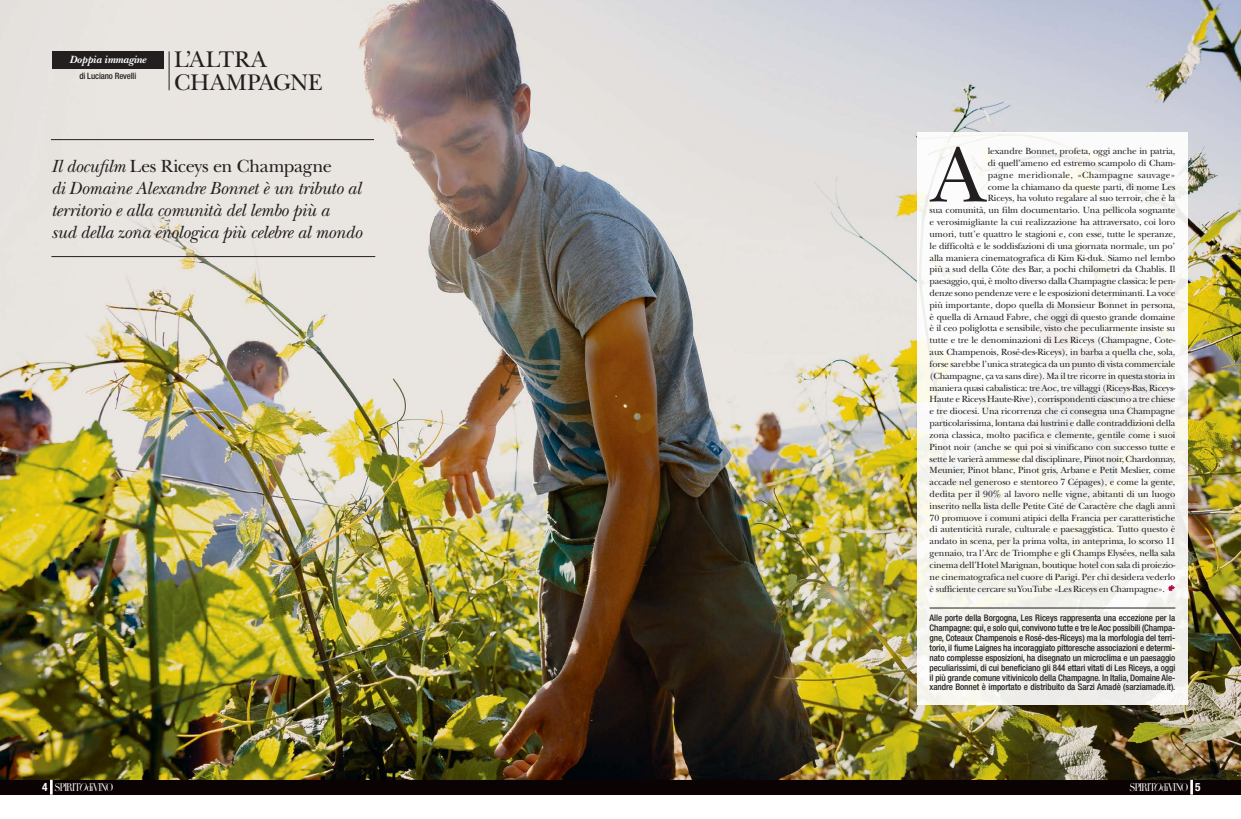
<style>
.page{position:relative;width:1241px;height:819px;background:#fff}
.page>*{position:absolute;margin:0;border:0;box-sizing:border-box;transform-origin:0 0}
.t1{font:80.94px "New Baskerville";color:#231f20}
.t2{font:23.62px/22.8px "New Baskerville";color:#231f20}
.t3{font:italic 18.38px/21.9px "New Baskerville";letter-spacing:-.015em;color:#231f20}
.t4{font:10.94px "Didot LH";letter-spacing:-.135em;color:#fff;scale:.85 1}
.t5{font:italic 700 10.94px "New Baskerville";letter-spacing:-.015em;color:#fff}
.t6{font:9.36px "New Baskerville";letter-spacing:-.015em;color:#231f20}
.t7{font:9.36px "New Baskerville";letter-spacing:.025em;color:#231f20}
.t8{font:500 condensed 9.01px/9.9px "Helvetica Neue LT Std";letter-spacing:-.01em;color:#231f20;text-align:justify}
.t9{font:500 condensed 8.75px "Helvetica Neue LT Std";letter-spacing:-.015em;color:#231f20}
.s1{font-style:normal}
.s2{font-family:"Helvetica Neue LT Std";font-weight:700;font-stretch:condensed;font-size:11.38px}
.s3{font-style:italic}
</style>
<div class="page">
<img style="left:0;top:0;width:1240px;height:779px">
<hr style="left:169px;top:51px;width:1px;height:39px;background:#231f20">
<div style="left:0;top:779px;width:620px;height:15px;background:#0a0203"></div>
<hr style="left:50px;top:779px;width:3px;height:15px;background:#fff">
<div style="left:52px;top:51px;width:112px;height:18px;background:#231f20"></div>
<hr style="left:51px;top:256px;width:324px;height:1px;background:#231f20">
<hr style="left:51px;top:139px;width:323px;height:1px;background:#231f20">
<div style="left:620px;top:779px;width:620px;height:15px;background:#0a0203"></div>
<svg style="left:1190px;top:779px;width:2px;height:15px"></svg>
<div style="left:917px;top:133px;width:270px;height:571px;background:linear-gradient(to right,#f9f9f5,#f5f4f1)"></div>
<svg style="left:1166px;top:585px;width:8px;height:6px"></svg>
<hr style="left:929px;top:607px;width:246px;height:1px;background:#231f20">
<p class="t5" style="left:69px;top:53px;width:78px">Doppia immagine</p>
<p class="t9" style="left:79px;top:70px;width:58px">di Luciano Revelli</p>
<h2 class="t2" style="left:174px;top:49px;width:150px">L’ALTRA<br>CHAMPAGNE</h2>
<h3 class="t3" style="left:51px;top:155px;width:312px">Il docufilm <span class="s1">Les Riceys en Champagne<br></span>di Domaine Alexandre Bonnet è un tributo al territorio e alla comunità del lembo più a<br>sud della zona enologica più celebre al mondo</h3>
<p class="t4" style="left:42px;top:781px;width:85px"><span class="s2">4</span> SPIRIT<span class="s3">O</span>diVINO</p>
<h1 class="t1" style="left:931px;top:128px;width:55px">A</h1>
<p class="t6" style="left:987px;top:146px;width:189px">lexandre Bonnet, profeta, oggi anche in patria,</p>
<p class="t6" style="left:987px;top:157px;width:189px">di quell’ameno ed estremo scampolo di Cham-</p>
<p class="t7" style="left:987px;top:169px;width:189px">pagne meridionale, «Champagne sauvage»</p>
<p class="t6" style="left:987px;top:181px;width:189px">come la chiamano da queste parti, di nome Les</p>
<p class="t6" style="left:987px;top:193px;width:189px">Riceys, ha voluto regalare al suo terroir, che è la</p>
<p class="t6" style="left:929px;top:205px;width:247px">sua comunità, un film documentario. Una pellicola sognante</p>
<p class="t6" style="left:929px;top:216px;width:247px">e verosimigliante la cui realizzazione ha attraversato, coi loro</p>
<p class="t6" style="left:929px;top:228px;width:247px">umori, tutt’e quattro le stagioni e, con esse, tutte le speranze,</p>
<p class="t6" style="left:929px;top:240px;width:247px">le difficoltà e le soddisfazioni di una giornata normale, un po’</p>
<p class="t6" style="left:929px;top:252px;width:247px">alla maniera cinematografica di Kim Ki-duk. Siamo nel lembo</p>
<p class="t6" style="left:929px;top:264px;width:247px">più a sud della Côte des Bar, a pochi chilometri da Chablis. Il</p>
<p class="t6" style="left:929px;top:276px;width:247px">paesaggio, qui, è molto diverso dalla Champagne classica: le pen-</p>
<p class="t6" style="left:929px;top:287px;width:247px">denze sono pendenze vere e le esposizioni determinanti. La voce</p>
<p class="t6" style="left:929px;top:299px;width:247px">più importante, dopo quella di Monsieur Bonnet in persona,</p>
<p class="t6" style="left:929px;top:311px;width:247px">è quella di Arnaud Fabre, che oggi di questo grande domaine</p>
<p class="t6" style="left:929px;top:323px;width:247px">è il ceo poliglotta e sensibile, visto che peculiarmente insiste su</p>
<p class="t6" style="left:929px;top:335px;width:247px">tutte e tre le denominazioni di Les Riceys (Champagne, Cote-</p>
<p class="t6" style="left:929px;top:346px;width:247px">aux Champenois, Rosé-des-Riceys), in barba a quella che, sola,</p>
<p class="t6" style="left:929px;top:358px;width:247px">forse sarebbe l’unica strategica da un punto di vista commerciale</p>
<p class="t6" style="left:929px;top:370px;width:247px">(Champagne, ça va sans dire). Ma il tre ricorre in questa storia in</p>
<p class="t6" style="left:929px;top:382px;width:247px">maniera quasi cabalistica: tre Aoc, tre villaggi (Riceys-Bas, Riceys-</p>
<p class="t6" style="left:929px;top:394px;width:247px">Haute e Riceys Haute-Rive), corrispondenti ciascuno a tre chiese</p>
<p class="t6" style="left:929px;top:405px;width:247px">e tre diocesi. Una ricorrenza che ci consegna una Champagne</p>
<p class="t6" style="left:929px;top:417px;width:247px">particolarissima, lontana dai lustrini e dalle contraddizioni della</p>
<p class="t6" style="left:929px;top:429px;width:247px">zona classica, molto pacifica e clemente, gentile come i suoi</p>
<p class="t6" style="left:929px;top:441px;width:247px">Pinot noir (anche se qui poi si vinificano con successo tutte e</p>
<p class="t6" style="left:929px;top:453px;width:247px">sette le varierà ammesse dal disciplinare, Pinot noir, Chardonnay,</p>
<p class="t6" style="left:929px;top:465px;width:247px">Meunier, Pinot blanc, Pinot gris, Arbane e Petit Meslier, come</p>
<p class="t6" style="left:929px;top:476px;width:247px">accade nel generoso e stentoreo 7 Cépages), e come la gente,</p>
<p class="t6" style="left:929px;top:488px;width:247px">dedita per il 90% al lavoro nelle vigne, abitanti di un luogo</p>
<p class="t6" style="left:929px;top:500px;width:247px">inserito nella lista delle Petite Cité de Caractère che dagli anni</p>
<p class="t6" style="left:929px;top:512px;width:247px">70 promuove i comuni atipici della Francia per caratteristiche</p>
<p class="t6" style="left:929px;top:524px;width:247px">di autenticità rurale, culturale e paesaggistica. Tutto questo è</p>
<p class="t6" style="left:929px;top:535px;width:247px">andato in scena, per la prima volta, in anteprima, lo scorso 11</p>
<p class="t6" style="left:929px;top:547px;width:247px">gennaio, tra l’Arc de Triomphe e gli Champs Elysées, nella sala</p>
<p class="t6" style="left:929px;top:559px;width:247px">cinema dell’Hotel Marignan, boutique hotel con sala di proiezio-</p>
<p class="t6" style="left:929px;top:571px;width:247px">ne cinematografica nel cuore di Parigi. Per chi desidera vederlo</p>
<p class="t6" style="left:929px;top:583px;width:237px">è sufficiente cercare su YouTube «Les Riceys en Champagne».</p>
<p class="t8" style="left:929px;top:613px;width:247px">Alle porte della Borgogna, Les Riceys rappresenta una eccezione per la Champagne: qui, e solo qui, convivono tutte e tre le Aoc possibili (Champa&shy;gne, Coteaux Champenois e Rosé-des-Riceys) ma la morfologia del terri&shy;torio, il fiume Laignes ha incoraggiato pittoresche associazioni e determi&shy;nato complesse esposizioni, ha disegnato un microclima e un paesaggio peculiarissimi, di cui beneficiano gli 844 ettari vitati di Les Riceys, a oggi il più grande comune vitivinicolo della Champagne. In Italia, Domaine Ale&shy;xandre Bonnet è importato e distribuito da Sarzi Amadè (sarziamade.it).</p>
<p class="t4" style="left:1129px;top:781px;width:85px">SPIRIT<span class="s3">O</span>diVINO <span class="s2">5</span></p>
</div>
